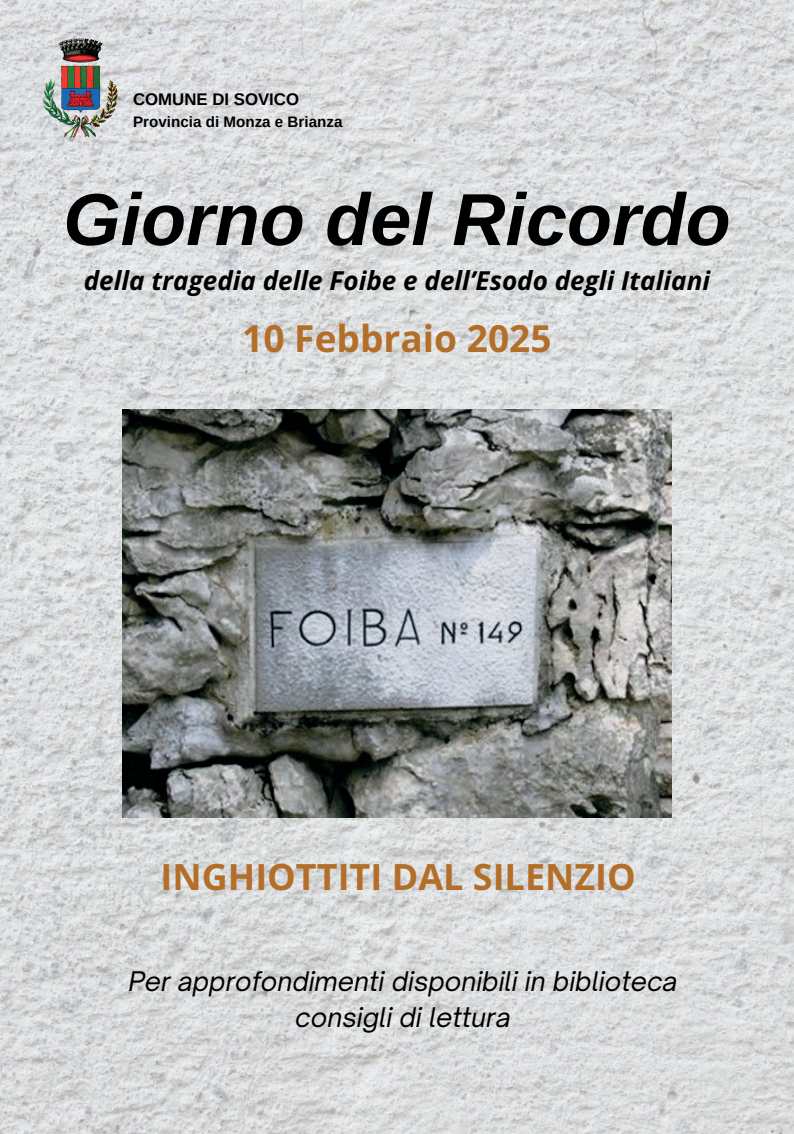
<style>
.page{position:relative;width:794px;height:1134px;background:#fff}
.page>*{position:absolute;margin:0;border:0;box-sizing:border-box;transform-origin:0 0}
.t1{font:italic 700 73.68px "Arimo";color:#000}
.t2{font:700 37.12px "Open Sans";color:#b36f29}
.t3{font:700 36px "Open Sans";color:#b36f29}
.t4{font:italic 700 26.08px "Open Sans";color:#000}
.t5{font:italic 25.92px/36px "Open Sauce One";color:#000;text-align:center}
.t6{font:700 16.8px "Arimo";color:#000}
.t7{font:700 15.2px "Arimo";color:#000}
</style>
<div class="page">
<img style="left:0;top:0;width:794px;height:1134px">
<img style="left:41px;top:34px;width:81px;height:111px">
<img style="left:122px;top:409px;width:549px;height:409px">
<p class="t6" style="left:133px;top:90px;width:167px">COMUNE DI SOVICO</p>
<p class="t7" style="left:133px;top:113px;width:211px">Provincia di Monza e Brianza</p>
<p class="t1" style="left:63px;top:178px;width:669px">Giorno del Ricordo</p>
<p class="t4" style="left:84px;top:262px;width:628px">della tragedia delle Foibe e dell’Esodo degli Italiani</p>
<p class="t2" style="left:242px;top:313px;width:311px">10 Febbraio 2025</p>
<p class="t3" style="left:161px;top:852px;width:477px">INGHIOTTITI DAL SILENZIO</p>
<h2 class="t5" style="left:128px;top:963px;width:551px">Per approfondimenti disponibili in biblioteca consigli di lettura</h2>
</div>
